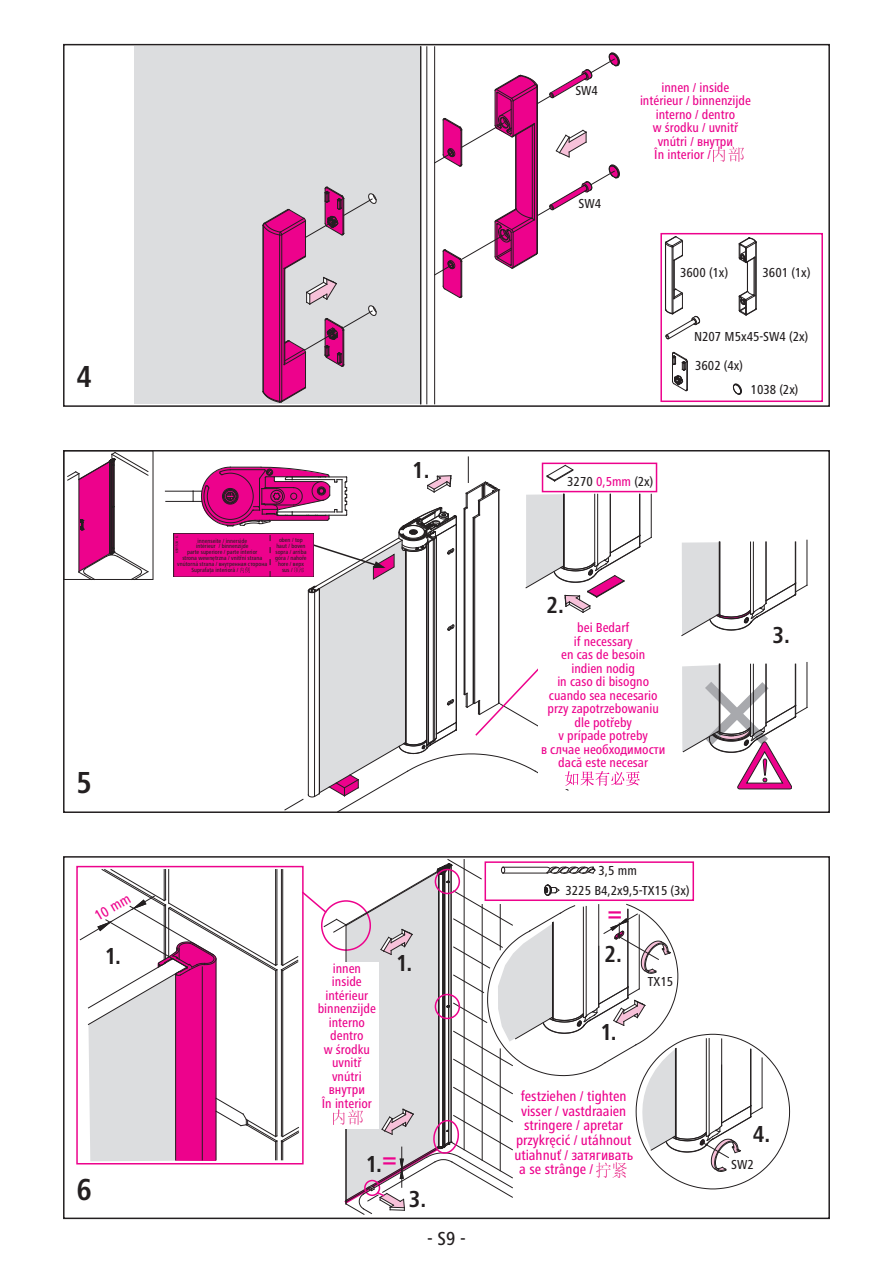
<style>
.page{position:relative;width:893px;height:1263px;background:#fff}
.page>*{position:absolute;margin:0;border:0;box-sizing:border-box;transform-origin:0 0}
.t1{font:700 condensed 31.5px "Frutiger Next LTW1 G";color:#231f20}
.t2{font:700 condensed 24px "Frutiger Next LTW1 G";color:#231f20}
.t3{font:700 condensed 24px "Frutiger Next LTW1 G";color:#ed028c}
.t4{font:500 condensed 19.5px "Frutiger Next LTW1 G";color:#231f20}
.t5{font:500 condensed 15px "Frutiger Next LTW1 G";color:#ed028c}
.t6{font:500 condensed 14.7px "Frutiger Next LTW1 G";color:#ed028c}
.t7{font:500 condensed 13.5px/13.5px "Frutiger Next LTW1 G";color:#eb028b;text-align:center}
.t8{font:500 condensed 13.5px/13.5px "Frutiger Next LTW1 G";color:#ed028c;text-align:center}
.t9{font:500 condensed 13.5px "Frutiger Next LTW1 G";color:#231f20}
.t10{font:500 condensed 6.15px "Frutiger Next LTW1 G";color:#231f20}
.t11{font:500 condensed 3.75px "Frutiger Next LTW1 G";color:#231f20}
.s1{color:#ed028c}
</style>
<div class="page">
<div style="left:135px;top:47px;width:286px;height:357px;background:#dcdddf"></div>
<hr style="left:421px;top:47px;width:1px;height:357px;background:#231f20">
<hr style="left:672px;top:247px;width:1px;height:66px;background:#231f20">
<hr style="left:427px;top:47px;width:1px;height:357px;background:#231f20">
<hr style="left:674px;top:260px;width:1px;height:38px;background:#231f20">
<hr style="left:420px;top:47px;width:1px;height:357px;background:#231f20">
<hr style="left:434px;top:47px;width:1px;height:357px;background:#231f20">
<hr style="left:665px;top:243px;width:1px;height:66px;background:#231f20">
<svg style="left:733px;top:384px;width:9px;height:11px"></svg>
<hr style="left:673px;top:247px;width:1px;height:66px;background:#231f20">
<svg style="left:665px;top:289px;width:35px;height:50px"></svg>
<svg style="left:739px;top:237px;width:18px;height:79px"></svg>
<svg style="left:665px;top:236px;width:18px;height:25px"></svg>
<div style="left:660px;top:233px;width:163px;height:169px;border:2px solid #ed028c"></div>
<svg style="left:263px;top:187px;width:114px;height:216px"></svg>
<svg style="left:434px;top:53px;width:186px;height:245px"></svg>
<svg style="left:672px;top:352px;width:16px;height:39px"></svg>
<div style="left:542px;top:463px;width:115px;height:29px;border:2px solid #ed028c"></div>
<svg style="left:67px;top:453px;width:81px;height:127px"></svg>
<hr style="left:807px;top:540px;width:1px;height:45px;background:#231f20">
<hr style="left:750px;top:664px;width:1px;height:72px;background:#231f20">
<hr style="left:753px;top:664px;width:1px;height:71px;background:#231f20">
<hr style="left:766px;top:664px;width:1px;height:62px;background:#231f20">
<hr style="left:719px;top:664px;width:1px;height:68px;background:#231f20">
<hr style="left:720px;top:664px;width:1px;height:68px;background:#231f20">
<hr style="left:795px;top:664px;width:1px;height:42px;background:#231f20">
<hr style="left:807px;top:662px;width:1px;height:45px;background:#231f20">
<svg style="left:681px;top:542px;width:126px;height:94px"></svg>
<svg style="left:682px;top:665px;width:125px;height:124px"></svg>
<div style="left:63px;top:450px;width:767px;height:363px;border:2px solid #231f20"></div>
<div style="left:63px;top:44px;width:767px;height:363px;border:2px solid #231f20"></div>
<div style="left:63px;top:856px;width:767px;height:363px;border:2px solid #231f20"></div>
<svg style="left:165px;top:457px;width:487px;height:355px"></svg>
<img style="left:714px;top:147px;width:29px;height:15px">
<svg style="left:80px;top:859px;width:710px;height:356px"></svg>
<h1 class="t1" style="left:77px;top:359px;width:17px">4</h1>
<p class="t11" style="left:175px;top:553px;width:19px;rotate:-90deg">6901534 - 6.</p>
<p class="t10" style="left:279px;top:537px;width:25px">oben / top</p>
<p class="t10" style="left:197px;top:537px;width:51px">innenseite / innerside</p>
<p class="t10" style="left:196px;top:543px;width:54px">intérieur / binnenzijde</p>
<p class="t10" style="left:187px;top:549px;width:72px">parte superiore / parte interior</p>
<p class="t10" style="left:182px;top:555px;width:81px">strona wewnętrzna / vnitřní strana</p>
<p class="t10" style="left:177px;top:560px;width:92px">vnútorná strana / внутренная сторона</p>
<p class="t10" style="left:192px;top:566px;width:48px">Suprafața interioră /</p>
<p class="t10" style="left:276px;top:543px;width:31px">haut / boven</p>
<p class="t10" style="left:275px;top:549px;width:33px">sopra / arriba</p>
<p class="t10" style="left:275px;top:554px;width:33px">góra / nahoře</p>
<p class="t10" style="left:278px;top:560px;width:27px">hore / верх</p>
<p class="t10" style="left:282px;top:566px;width:12px">sus /</p>
<h2 class="t2" style="left:412px;top:456px;width:19px">1.</h2>
<h1 class="t1" style="left:77px;top:765px;width:17px">5</h1>
<h3 class="t5" style="left:91px;top:909px;width:41px;rotate:-30deg">10 mm</h3>
<h2 class="t2" style="left:105px;top:942px;width:18px">1.</h2>
<h1 class="t1" style="left:77px;top:1171px;width:17px">6</h1>
<h3 class="t7" style="left:318px;top:961px;width:60px">innen inside intérieur binnenzijde interno dentro<br>w środku uvnitř vnútri внутри<br>În interior</h3>
<h2 class="t2" style="left:396px;top:949px;width:18px">1.</h2>
<h2 class="t2" style="left:366px;top:1150px;width:32px">1.<sup>=</sup></h2>
<h2 class="t2" style="left:409px;top:1185px;width:19px">3.</h2>
<h3 class="t4" style="left:427px;top:1227px;width:40px">- S9 -</h3>
<h3 class="t9" style="left:575px;top:83px;width:24px">SW4</h3>
<h3 class="t9" style="left:579px;top:196px;width:24px">SW4</h3>
<h3 class="t7" style="left:661px;top:81px;width:69px">innen / inside</h3>
<h3 class="t7" style="left:640px;top:94px;width:112px">intérieur / binnenzijde</h3>
<h3 class="t7" style="left:656px;top:108px;width:81px">interno / dentro</h3>
<h3 class="t7" style="left:653px;top:121px;width:87px">w środku / uvnitř</h3>
<h3 class="t7" style="left:658px;top:135px;width:77px">vnútri / внутри</h3>
<h3 class="t7" style="left:654px;top:148px;width:58px">În interior /</h3>
<h3 class="t9" style="left:680px;top:265px;width:50px">3600 (1x)</h3>
<h3 class="t9" style="left:762px;top:265px;width:50px">3601 (1x)</h3>
<h3 class="t9" style="left:694px;top:329px;width:116px">N207 M5x45-SW4 (2x)</h3>
<h3 class="t9" style="left:695px;top:358px;width:49px">3602 (4x)</h3>
<h3 class="t9" style="left:751px;top:382px;width:49px">1038 (2x)</h3>
<h3 class="t9" style="left:567px;top:474px;width:88px">3270 <span class="s1">0,5mm</span> (2x)</h3>
<h2 class="t2" style="left:546px;top:591px;width:19px">2.</h2>
<h3 class="t8" style="left:541px;top:621px;width:126px">bei Bedarf<br>if necessary<br>en cas de besoin<br>indien nodig<br>in caso di bisogno cuando sea necesario przy zapotrzebowaniu dle potřeby<br>v prípade potreby<br>в слчае необходимости dacă este necesar</h3>
<h3 class="t9" style="left:599px;top:863px;width:40px">3,5 mm</h3>
<h3 class="t9" style="left:565px;top:882px;width:126px">3225 B4,2x9,5-TX15 (3x)</h3>
<h2 class="t3" style="left:608px;top:900px;width:16px">=</h2>
<h2 class="t2" style="left:605px;top:940px;width:19px">2.</h2>
<h2 class="t2" style="left:600px;top:1018px;width:18px">1.</h2>
<h3 class="t9" style="left:648px;top:974px;width:27px">TX15</h3>
<h3 class="t6" style="left:521px;top:1088px;width:107px">festziehen / tighten</h3>
<h3 class="t6" style="left:521px;top:1102px;width:107px">visser / vastdraaien</h3>
<h3 class="t6" style="left:524px;top:1117px;width:101px">stringere / apretar</h3>
<h3 class="t6" style="left:516px;top:1132px;width:117px">przykręcić / utáhnout</h3>
<h3 class="t6" style="left:514px;top:1146px;width:120px">utiahnuť / затягивать</h3>
<h3 class="t6" style="left:519px;top:1161px;width:76px">a se strânge /</h3>
<h2 class="t2" style="left:772px;top:621px;width:19px">3.</h2>
<h2 class="t2" style="left:753px;top:1120px;width:19px">4.</h2>
<h3 class="t9" style="left:731px;top:1157px;width:24px">SW2</h3>
</div>
